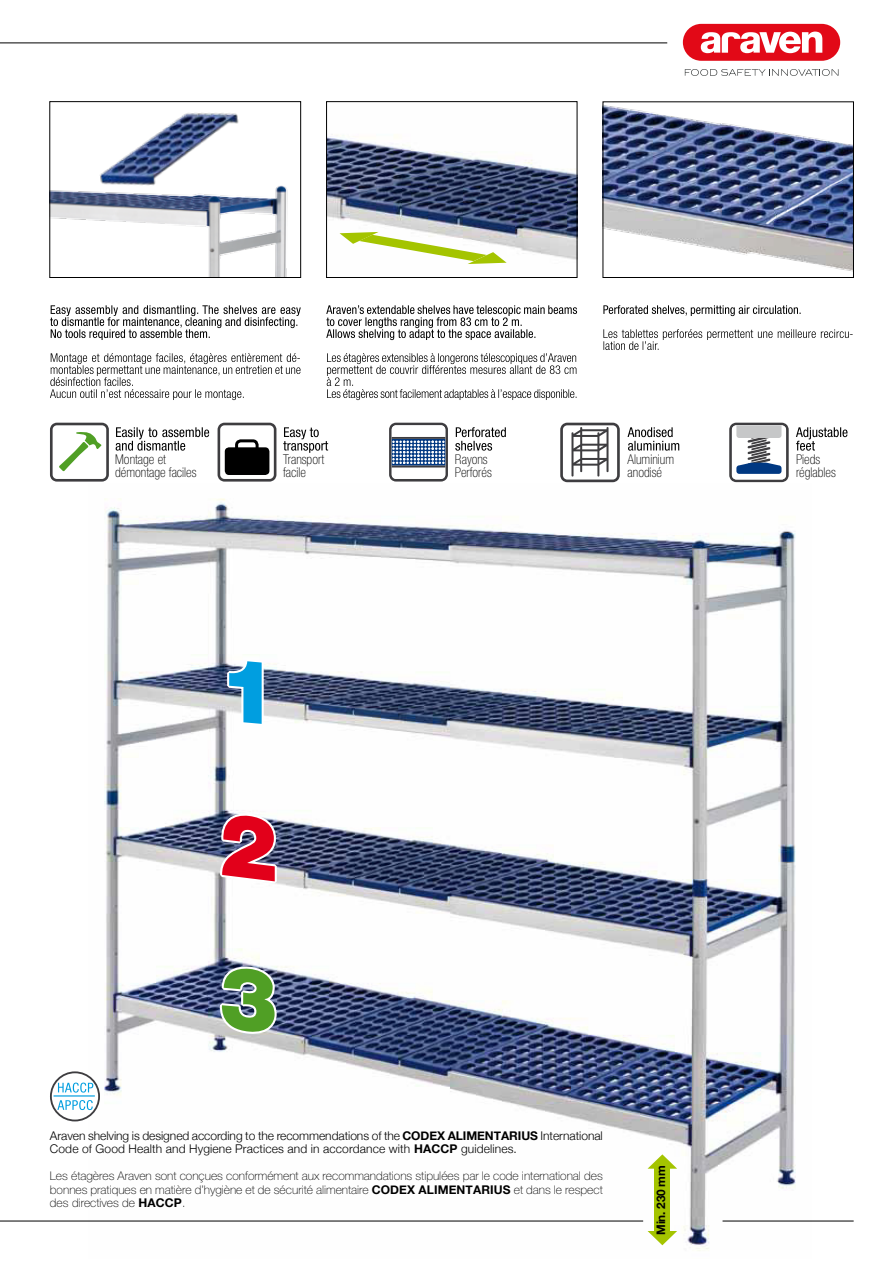
<style>
.page{position:relative;width:893px;height:1263px;background:#fff}
.page>*{position:absolute;margin:0;border:0;box-sizing:border-box;transform-origin:0 0}
.t1{font:100 condensed 13.5px/13.5px "Helvetica Neue LT Std";color:#000}
.t2{font:100 12px/13.5px "Helvetica Neue LT Std";color:#000;text-align:justify}
.t3{font:300 12px/13.5px "Helvetica Neue";letter-spacing:-.005em;color:#000}
.t4{font:300 condensed 12px "Helvetica Neue LT Std";color:#000}
.t5{font:700 11.85px "Helvetica Neue";letter-spacing:-.02em;color:#000}
.s1{font-weight:700}
.s2{font-family:"Helvetica Neue";font-weight:700}
</style>
<div class="page">
<svg style="left:50px;top:423px;width:59px;height:59px"></svg>
<svg style="left:50px;top:305px;width:251px;height:35px"></svg>
<svg style="left:50px;top:353px;width:251px;height:47px"></svg>
<svg style="left:326px;top:305px;width:251px;height:35px"></svg>
<svg style="left:327px;top:353px;width:249px;height:47px"></svg>
<svg style="left:603px;top:305px;width:198px;height:11px"></svg>
<svg style="left:603px;top:329px;width:246px;height:21px"></svg>
<svg style="left:729px;top:423px;width:60px;height:59px"></svg>
<svg style="left:560px;top:423px;width:60px;height:59px"></svg>
<svg style="left:389px;top:423px;width:59px;height:58px"></svg>
<svg style="left:218px;top:423px;width:58px;height:59px"></svg>
<div style="left:220px;top:425px;width:54px;height:54px;background:#fff;border-radius:4px"></div>
<div style="left:225px;top:447px;width:44px;height:28px;background:#000;border-radius:4px"></div>
<div style="left:235px;top:439px;width:24px;height:28px;border:3px solid #000;border-radius:4px"></div>
<img style="left:605px;top:105px;width:247px;height:166px">
<div style="left:603px;top:102px;width:251px;height:176px;border:1px solid #000"></div>
<img style="left:328px;top:135px;width:247px;height:125px">
<div style="left:326px;top:101px;width:251px;height:177px;border:1px solid #000"></div>
<img style="left:52px;top:185px;width:236px;height:91px">
<div style="left:50px;top:101px;width:251px;height:177px;border:1px solid #000"></div>
<img style="left:89px;top:101px;width:163px;height:101px">
<img style="left:89px;top:498px;width:722px;height:753px">
<div style="left:655px;top:1169px;width:15px;height:62px;background:#a4c400"></div>
<svg style="left:648px;top:1154px;width:29px;height:15px"></svg>
<svg style="left:648px;top:1231px;width:29px;height:14px"></svg>
<svg style="left:340px;top:232px;width:167px;height:32px"></svg>
<hr style="left:0;top:43px;width:667px;height:1px;background:#000">
<hr style="left:0;top:1221px;width:643px;height:1px;background:#000">
<hr style="left:722px;top:1221px;width:132px;height:1px;background:#000">
<svg style="left:51px;top:1072px;width:48px;height:48px"></svg>
<div style="left:50px;top:1071px;width:50px;height:50px;border:2px solid #3e3d40;border-radius:50%"></div>
<svg style="left:58px;top:1082px;width:35px;height:10px"></svg>
<svg style="left:57px;top:1100px;width:36px;height:10px"></svg>
<hr style="left:54px;top:1095px;width:41px;height:1px;background:#009ee0">
<svg style="left:116px;top:427px;width:93px;height:24px"></svg>
<svg style="left:283px;top:427px;width:45px;height:26px"></svg>
<svg style="left:455px;top:427px;width:51px;height:24px"></svg>
<svg style="left:627px;top:427px;width:52px;height:24px"></svg>
<svg style="left:796px;top:427px;width:51px;height:24px"></svg>
<svg style="left:685px;top:69px;width:153px;height:7px"></svg>
<div style="left:683px;top:24px;width:157px;height:37px;background:#e20917;border-radius:18px"></div>
<svg style="left:701px;top:32px;width:121px;height:21px"></svg>
<svg style="left:225px;top:657px;width:41px;height:71px"></svg>
<svg style="left:218px;top:809px;width:61px;height:77px"></svg>
<svg style="left:218px;top:964px;width:61px;height:74px"></svg>
<p class="t4" style="left:297px;top:351px;width:5px">-</p>
<p class="t4" style="left:850px;top:327px;width:5px">-</p>
<p class="t1" style="left:115px;top:452px;width:83px">Montage et démontage faciles</p>
<p class="t1" style="left:283px;top:452px;width:42px">Transport facile</p>
<p class="t1" style="left:455px;top:452px;width:38px">Rayons<br>Perforés</p>
<p class="t1" style="left:628px;top:452px;width:48px">Aluminium anodisé</p>
<p class="t1" style="left:796px;top:452px;width:41px">Pieds réglables</p>
<p class="t3" style="left:50px;top:1128px;width:554px">Araven shelving is designed according to the recommendations of the <span class="s1">CODEX ALIMENTARIUS</span> International<br>Code of Good Health and Hygiene Practices and in accordance with <span class="s1">HACCP</span> guidelines.</p>
<p class="t2" style="left:50px;top:1169px;width:554px">Les étagères Araven sont conçues conformément aux recommandations stipulées par le code international des bonnes pratiques en matière d’hygiène et de sécurité alimentaire <span class="s2">CODEX ALIMENTARIUS</span> et dans le respect des directives de <span class="s2">HACCP</span>.</p>
<p class="t5" style="left:652px;top:1235px;width:71px;rotate:-90deg">Min. 230 mm</p>
</div>
